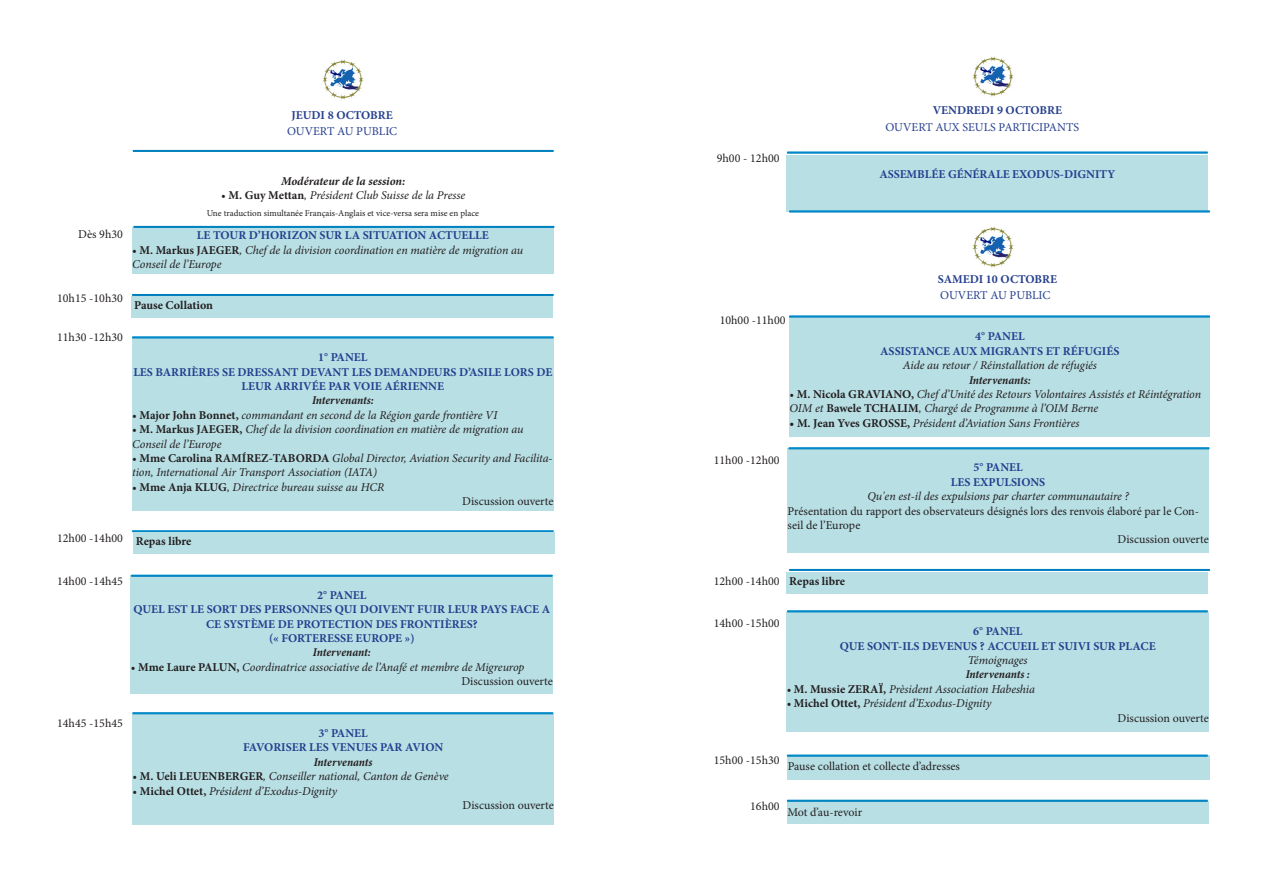
<style>
.page{position:relative;width:1263px;height:893px;background:#fff}
.page>*{position:absolute;margin:0;border:0;box-sizing:border-box;transform-origin:0 0}
.t1{font:italic 12px/14.4px "Minion Pro";letter-spacing:-.01em;color:#231f20}
.t2{font:700 12px/14.4px "Minion Pro";color:#253f8e;text-align:center}
.t3{font:12px "Minion Pro";color:#231f20}
.t4{font:italic 700 condensed 12px "Minion Pro";letter-spacing:-.005em;color:#231f20}
.t5{font:12px "Minion Pro";color:#253f8e}
.t6{font:700 12px "Minion Pro";color:#231f20}
.t7{font:italic 700 12px "Minion Pro";color:#231f20}
.t8{font:9px "Minion Pro";color:#231f20}
.s1{font-weight:700;font-style:normal}
.s2{font-weight:700}
.s3{font-style:normal}
</style>
<div class="page">
<div style="left:787px;top:448px;width:422px;height:104px;background:#b8dfe4"></div>
<div style="left:132px;top:338px;width:421px;height:173px;background:#b8dfe4"></div>
<div style="left:131px;top:576px;width:422px;height:118px;background:#b8dfe4"></div>
<div style="left:133px;top:714px;width:421px;height:110px;background:#b8dfe4"></div>
<div style="left:787px;top:612px;width:422px;height:120px;background:#b8dfe4"></div>
<div style="left:790px;top:317px;width:420px;height:120px;background:#b8dfe4"></div>
<div style="left:132px;top:227px;width:421px;height:47px;background:#b8dfe4"></div>
<img style="left:322px;top:59px;width:42px;height:41px">
<img style="left:972px;top:226px;width:42px;height:42px">
<img style="left:972px;top:56px;width:42px;height:41px">
<div style="left:788px;top:755px;width:422px;height:25px;background:#b8dfe4"></div>
<div style="left:787px;top:801px;width:422px;height:23px;background:#b8dfe4"></div>
<div style="left:131px;top:296px;width:422px;height:21px;background:#b8dfe4"></div>
<hr style="left:133px;top:337px;width:420px;height:1px;background:#007ebd">
<hr style="left:133px;top:338px;width:420px;height:1px;background:#007ebd">
<hr style="left:133px;top:150px;width:420px;height:1px;background:#007ebd">
<hr style="left:133px;top:151px;width:420px;height:1px;background:#007ebd">
<hr style="left:133px;top:530px;width:420px;height:2px;background:#00aeef">
<hr style="left:133px;top:530px;width:420px;height:1px;background:#007ebd">
<hr style="left:132px;top:575px;width:420px;height:1px;background:#007ebd">
<hr style="left:132px;top:576px;width:420px;height:1px;background:#007ebd">
<div style="left:787px;top:155px;width:421px;height:56px;background:#b8dfe4"></div>
<hr style="left:133px;top:712px;width:420px;height:2px;background:#00aeef">
<hr style="left:133px;top:712px;width:420px;height:1px;background:#007ebd">
<hr style="left:133px;top:714px;width:420px;height:1px;background:#007ebd">
<hr style="left:133px;top:294px;width:420px;height:1px;background:#007ebd">
<hr style="left:133px;top:295px;width:420px;height:1px;background:#007ebd">
<div style="left:133px;top:532px;width:422px;height:21px;background:#b8dfe4"></div>
<hr style="left:134px;top:226px;width:420px;height:1px;background:#007ebd">
<hr style="left:134px;top:227px;width:420px;height:1px;background:#007ebd">
<hr style="left:787px;top:152px;width:420px;height:1px;background:#007ebd">
<hr style="left:787px;top:153px;width:420px;height:1px;background:#007ebd">
<hr style="left:789px;top:316px;width:420px;height:1px;background:#007ebd">
<hr style="left:789px;top:317px;width:420px;height:1px;background:#007ebd">
<hr style="left:789px;top:447px;width:420px;height:2px;background:#00aeef">
<hr style="left:789px;top:447px;width:420px;height:1px;background:#007ebd">
<hr style="left:789px;top:449px;width:420px;height:1px;background:#007ebd">
<div style="left:787px;top:572px;width:421px;height:21px;background:#b8dfe4"></div>
<hr style="left:789px;top:569px;width:420px;height:1px;background:#007ebd">
<hr style="left:789px;top:570px;width:420px;height:1px;background:#007ebd">
<hr style="left:787px;top:610px;width:420px;height:2px;background:#00aeef">
<hr style="left:787px;top:610px;width:420px;height:1px;background:#007ebd">
<hr style="left:787px;top:612px;width:420px;height:1px;background:#007ebd">
<hr style="left:787px;top:755px;width:420px;height:1px;background:#007ebd">
<hr style="left:787px;top:756px;width:420px;height:1px;background:#007ebd">
<hr style="left:787px;top:800px;width:420px;height:1px;background:#007ebd">
<hr style="left:787px;top:801px;width:420px;height:1px;background:#007ebd">
<hr style="left:789px;top:211px;width:420px;height:1px;background:#007ebd">
<hr style="left:789px;top:212px;width:420px;height:1px;background:#007ebd">
<p class="t2" style="left:291px;top:108px;width:103px">JEUDI 8 OCTOBRE</p>
<p class="t5" style="left:287px;top:123px;width:112px">OUVERT AU PUBLIC</p>
<p class="t2" style="left:933px;top:103px;width:131px">VENDREDI 9 OCTOBRE</p>
<p class="t5" style="left:885px;top:119px;width:195px">OUVERT AUX SEULS PARTICIPANTS</p>
<p class="t3" style="left:717px;top:150px;width:64px">9h00 - 12h00</p>
<p class="t7" style="left:281px;top:172px;width:126px">Modérateur de la session:</p>
<p class="t1" style="left:221px;top:188px;width:245px">• <span class="s1">M. Guy Mettan</span>, Président Club Suisse de la Presse</p>
<p class="t2" style="left:879px;top:167px;width:237px">ASSEMBLÉE GÉNÉRALE EXODUS-DIGNITY</p>
<p class="t8" style="left:207px;top:207px;width:274px">Une traduction simultanée Français-Anglais et vice-versa sera mise en place</p>
<p class="t3" style="left:78px;top:226px;width:46px">Dès 9h30</p>
<p class="t2" style="left:197px;top:228px;width:293px">LE TOUR D’HORIZON SUR LA SITUATION ACTUELLE</p>
<p class="t1" style="left:132px;top:243px;width:393px">• <span class="s1">M. Markus JAEGER</span>, Chef de la division coordination en matière de migration au<br>Conseil de l’Europe</p>
<p class="t2" style="left:938px;top:272px;width:121px">SAMEDI 10 OCTOBRE</p>
<p class="t3" style="left:57px;top:290px;width:67px">10h15 -10h30</p>
<p class="t6" style="left:134px;top:297px;width:81px">Pause Collation</p>
<p class="t5" style="left:940px;top:287px;width:112px">OUVERT AU PUBLIC</p>
<p class="t3" style="left:720px;top:313px;width:67px">10h00 -11h00</p>
<p class="t3" style="left:57px;top:330px;width:67px">11h30 -12h30</p>
<p class="t2" style="left:133px;top:350px;width:420px">1° PANEL<br>LES BARRIÈRES SE DRESSANT DEVANT LES DEMANDEURS D’ASILE LORS DE<br>LEUR ARRIVÉE PAR VOIE AÉRIENNE</p>
<p class="t4" style="left:312px;top:392px;width:63px">Intervenants:</p>
<p class="t1" style="left:132px;top:408px;width:367px">• <span class="s1">Major John Bonnet,</span> commandant en second de la Région garde frontière VI</p>
<p class="t1" style="left:132px;top:422px;width:393px">• <span class="s1">M. Markus JAEGER,</span> Chef de la division coordination en matière de migration au<br>Conseil de l’Europe</p>
<p class="t1" style="left:132px;top:451px;width:422px">• <span class="s1">Mme Carolina RAMÍREZ-TABORDA</span> Global Director, Aviation Security and Facilita&shy;tion, International Air Transport Association (IATA)</p>
<p class="t1" style="left:132px;top:480px;width:254px">• <span class="s1">Mme Anja KLUG</span>, Directrice bureau suisse au HCR</p>
<p class="t3" style="left:462px;top:493px;width:93px">Discussion ouverte</p>
<p class="t3" style="left:57px;top:530px;width:67px">12h00 -14h00</p>
<p class="t6" style="left:136px;top:533px;width:57px">Repas libre</p>
<p class="t2" style="left:880px;top:329px;width:241px">4° PANEL<br>ASSISTANCE AUX MIGRANTS ET RÉFUGIÉS</p>
<p class="t1" style="left:903px;top:358px;width:196px">Aide au retour / Réinstallation de réfugiés</p>
<p class="t4" style="left:969px;top:371px;width:63px">Intervenants:</p>
<p class="t1" style="left:790px;top:387px;width:413px">• <span class="s1">M. Nicola GRAVIANO,</span> Chef d’Unité des Retours Volontaires Assistés et Réintégration<br>OIM et <span class="s1">Bawele TCHALIM</span>, Chargé de Programme à l’OIM Berne</p>
<p class="t1" style="left:790px;top:416px;width:291px"><span class="s1">• M. Jean Yves GROSSE,</span> Président d’Aviation Sans Frontières</p>
<p class="t3" style="left:714px;top:452px;width:67px">11h00 -12h00</p>
<p class="t2" style="left:951px;top:460px;width:96px">5° PANEL<br>LES EXPULSIONS</p>
<p class="t1" style="left:867px;top:489px;width:263px">Qu'en est-il des expulsions par charter communautaire ?</p>
<p class="t3" style="left:787px;top:503px;width:413px">Présentation du rapport des observateurs désignés lors des renvois élaboré par le Con-</p>
<p class="t3" style="left:787px;top:517px;width:74px">seil de l’Europe</p>
<p class="t3" style="left:1117px;top:531px;width:93px">Discussion ouverte</p>
<p class="t3" style="left:57px;top:573px;width:67px">14h00 -14h45</p>
<p class="t3" style="left:714px;top:573px;width:133px">12h00 -14h00 <span class="s2">Repas libre</span></p>
<p class="t2" style="left:133px;top:588px;width:418px">2° PANEL<br>QUEL EST LE SORT DES PERSONNES QUI DOIVENT FUIR LEUR PAYS FACE A CE SYSTÈME DE PROTECTION DES FRONTIÈRES?<br>(« FORTERESSE EUROPE »)</p>
<p class="t4" style="left:313px;top:644px;width:59px">Intervenant:</p>
<p class="t1" style="left:461px;top:660px;width:93px;text-indent:-331px">• <span class="s1">Mme Laure PALUN,</span> Coordinatrice associative de l’Anafé et membre de Migreurop<br><span class="s3">Discussion ouverte</span></p>
<p class="t3" style="left:57px;top:715px;width:67px">14h45 -15h45</p>
<p class="t2" style="left:243px;top:726px;width:202px">3° PANEL<br>FAVORISER LES VENUES PAR AVION</p>
<p class="t4" style="left:314px;top:754px;width:60px">Intervenants</p>
<p class="t1" style="left:133px;top:769px;width:318px">• <span class="s1">M. Ueli LEUENBERGER</span>, Conseiller national, Canton de Genève</p>
<p class="t1" style="left:133px;top:784px;width:206px">• <span class="s1">Michel Ottet,</span> Président d’Exodus-Dignity</p>
<p class="t3" style="left:463px;top:797px;width:93px">Discussion ouverte</p>
<p class="t3" style="left:714px;top:615px;width:67px">14h00 -15h00</p>
<p class="t2" style="left:840px;top:624px;width:317px">6° PANEL<br>QUE SONT-ILS DEVENUS ? ACCUEIL ET SUIVI SUR PLACE</p>
<p class="t1" style="left:968px;top:653px;width:61px">Témoignages</p>
<p class="t4" style="left:966px;top:666px;width:66px">Intervenants :</p>
<p class="t1" style="left:787px;top:682px;width:250px">• <span class="s1">M. Mussie ZERAÏ,</span> Prèsident Association Habeshia</p>
<p class="t1" style="left:787px;top:696px;width:206px">• <span class="s1">Michel Ottet,</span> Président d’Exodus-Dignity</p>
<p class="t3" style="left:1117px;top:710px;width:93px">Discussion ouverte</p>
<p class="t3" style="left:714px;top:752px;width:67px">15h00 -15h30</p>
<p class="t3" style="left:750px;top:798px;width:31px">16h00</p>
<p class="t3" style="left:788px;top:758px;width:174px">Pause collation et collecte d’adresses</p>
<p class="t3" style="left:787px;top:804px;width:76px">Mot d’au-revoir</p>
</div>
